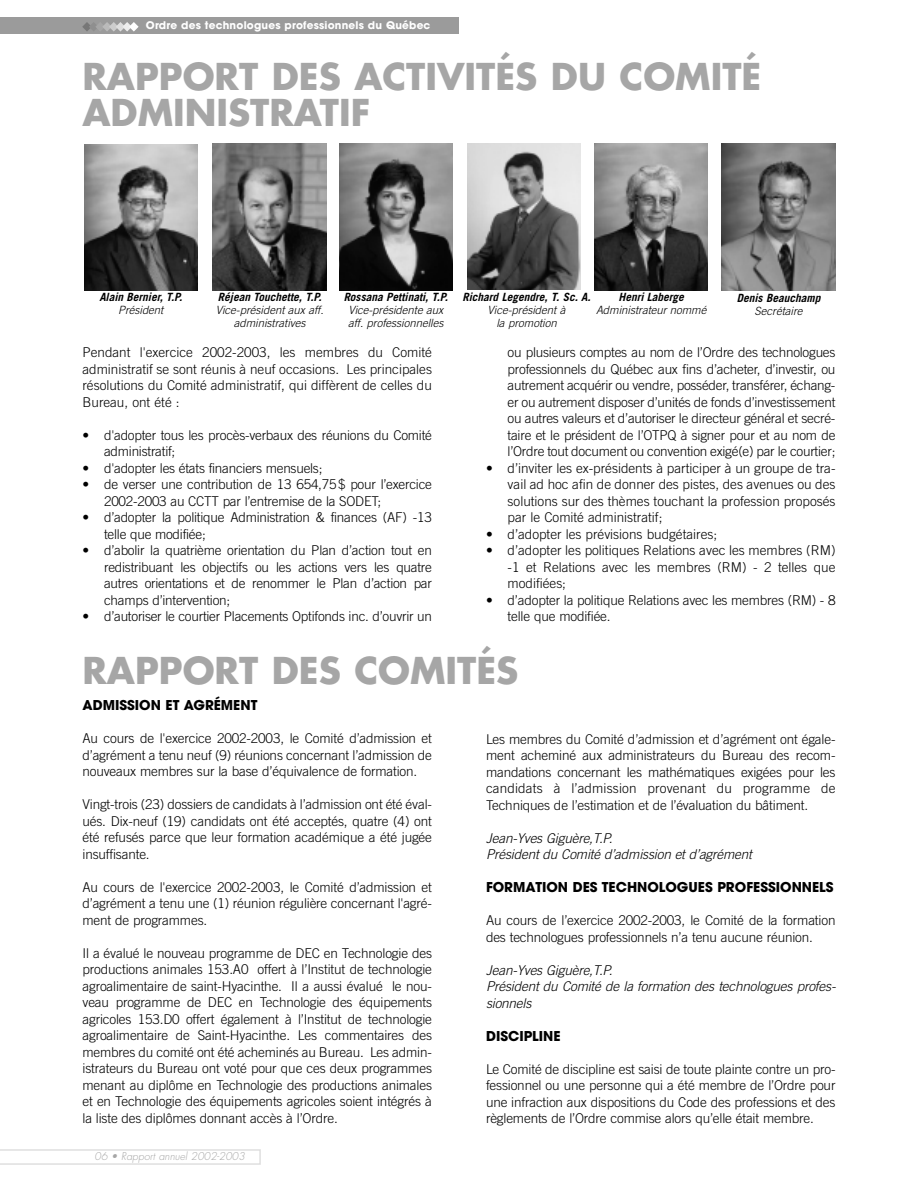
<style>
.page{position:relative;width:918px;height:1188px;background:#fff}
.page>*{position:absolute;margin:0;border:0;box-sizing:border-box;transform-origin:0 0}
.t1{font:700 36px/36px "Futura";color:#a6a6a6}
.t2{font:300 13.5px/16.5px "Trade Gothic";letter-spacing:-.01em;color:#000;text-align:justify}
.t3{font:italic 300 13.5px/16.5px "Trade Gothic";letter-spacing:-.01em;color:#000}
.t4{font:700 13.5px "Avant Garde";color:#000}
.t5{font:italic 300 11.4px/12.9px "Trade Gothic";color:#000;text-align:center}
.t6{font:italic 700 11.4px "Trade Gothic";color:#000}
.t7{font:700 10.5px "Avant Garde";letter-spacing:.02em;color:#fff}
.t8{font:italic 300 10.5px "Futura";color:#a6a6a6}
</style>
<div class="page">
<img style="left:213px;top:143px;width:113px;height:148px">
<div style="left:0;top:17px;width:459px;height:17px;background:#9b9b9b"></div>
<svg style="left:0;top:1149px;width:261px;height:16px"></svg>
<svg style="left:82px;top:22px;width:57px;height:10px"></svg>
<img style="left:84px;top:144px;width:114px;height:147px">
<img style="left:594px;top:143px;width:114px;height:148px">
<img style="left:722px;top:143px;width:113px;height:148px">
<img style="left:339px;top:143px;width:114px;height:148px">
<img style="left:467px;top:144px;width:114px;height:146px">
<p class="t7" style="left:146px;top:22px;width:286px">Ordre des technologues professionnels du Québec</p>
<h1 class="t1" style="left:82px;top:62px;width:680px">RAPPORT DES ACTIVITÉS DU COMITÉ<br>ADMINISTRATIF</h1>
<p class="t6" style="left:99px;top:292px;width:84px">Alain Bernier, T.P.</p>
<p class="t5" style="left:118px;top:304px;width:47px">Président</p>
<p class="t6" style="left:218px;top:292px;width:105px">Réjean Touchette, T.P.</p>
<p class="t5" style="left:216px;top:304px;width:109px">Vice-président aux aff. administratives</p>
<p class="t6" style="left:344px;top:292px;width:106px">Rossana Pettinati, T.P.</p>
<p class="t5" style="left:348px;top:304px;width:97px;text-align:left">Vice-présidente aux aff. professionnelles</p>
<p class="t6" style="left:618px;top:292px;width:67px">Henri Laberge</p>
<p class="t5" style="left:596px;top:305px;width:112px">Administrateur nommé</p>
<p class="t6" style="left:462px;top:292px;width:130px">Richard Legendre, T. Sc. A.</p>
<p class="t5" style="left:488px;top:304px;width:79px">Vice-président à la promotion</p>
<p class="t6" style="left:737px;top:294px;width:85px">Denis Beauchamp</p>
<p class="t5" style="left:755px;top:305px;width:49px">Secrétaire</p>
<p class="t2" style="left:82px;top:346px;width:351px">Pendant l'exercice 2002-2003, les membres du Comité administratif se sont réunis à neuf occasions. Les principales résolutions du Comité administratif, qui diffèrent de celles du Bureau, ont été :</p>
<p class="t2" style="left:104px;top:428px;width:329px;text-indent:-22px">• d'adopter tous les procès-verbaux des réunions du Comité administratif;</p>
<p class="t2" style="left:82px;top:461px;width:242px">• d'adopter les états financiers mensuels;</p>
<p class="t2" style="left:104px;top:478px;width:329px;text-indent:-22px">• de verser une contribution de 13 654,75$ pour l’exercice<br>2002-2003 au CCTT par l’entremise de la SODET;</p>
<p class="t2" style="left:104px;top:511px;width:329px;text-indent:-22px">• d’adopter la politique Administration &amp; finances (AF) -13 telle que modifiée;</p>
<p class="t2" style="left:104px;top:544px;width:329px;text-indent:-22px">• d’abolir la quatrième orientation du Plan d’action tout en redistribuant les objectifs ou les actions vers les quatre autres orientations et de renommer le Plan d’action par champs d’intervention;</p>
<p class="t2" style="left:82px;top:610px;width:351px">• d’autoriser le courtier Placements Optifonds inc. d’ouvrir un</p>
<p class="t2" style="left:508px;top:346px;width:329px">ou plusieurs comptes au nom de l’Ordre des technologues professionnels du Québec aux fins d’acheter, d’investir, ou autrement acquérir ou vendre, posséder, transférer, échang&shy;er ou autrement disposer d’unités de fonds d’investissement ou autres valeurs et d’autoriser le directeur général et secré&shy;taire et le président de l’OTPQ à signer pour et au nom de l’Ordre tout document ou convention exigé(e) par le courtier;</p>
<p class="t2" style="left:508px;top:461px;width:329px;text-indent:-22px">• d’inviter les ex-présidents à participer à un groupe de tra&shy;vail ad hoc afin de donner des pistes, des avenues ou des solutions sur des thèmes touchant la profession proposés par le Comité administratif;</p>
<p class="t2" style="left:486px;top:527px;width:233px">• d’adopter les prévisions budgétaires;</p>
<p class="t2" style="left:508px;top:544px;width:329px;text-indent:-22px">• d’adopter les politiques Relations avec les membres (RM) -1 et Relations avec les membres (RM) - 2 telles que modifiées;</p>
<p class="t2" style="left:508px;top:593px;width:329px;text-indent:-22px">• d’adopter la politique Relations avec les membres (RM) - 8 telle que modifiée.</p>
<h1 class="t1" style="left:82px;top:656px;width:437px">RAPPORT DES COMITÉS</h1>
<p class="t4" style="left:82px;top:700px;width:176px">ADMISSION ET AGRÉMENT</p>
<p class="t2" style="left:82px;top:732px;width:351px">Au cours de l'exercice 2002-2003, le Comité d’admission et d’agrément a tenu neuf (9) réunions concernant l’admission de nouveaux membres sur la base d’équivalence de formation.</p>
<p class="t2" style="left:82px;top:798px;width:351px">Vingt-trois (23) dossiers de candidats à l’admission ont été éval&shy;ués. Dix-neuf (19) candidats ont été acceptés, quatre (4) ont été refusés parce que leur formation académique a été jugée insuffisante.</p>
<p class="t2" style="left:82px;top:880px;width:351px">Au cours de l'exercice 2002-2003, le Comité d’admission et d’agrément a tenu une (1) réunion régulière concernant l'agré&shy;ment de programmes.</p>
<p class="t2" style="left:82px;top:946px;width:351px">Il a évalué le nouveau programme de DEC en Technologie des productions animales 153.A0 offert à l’Institut de technologie agroalimentaire de saint-Hyacinthe. Il a aussi évalué le nou&shy;veau programme de DEC en Technologie des équipements agricoles 153.D0 offert également à l’Institut de technologie agroalimentaire de Saint-Hyacinthe. Les commentaires des membres du comité ont été acheminés au Bureau. Les admin&shy;istrateurs du Bureau ont voté pour que ces deux programmes menant au diplôme en Technologie des productions animales et en Technologie des équipements agricoles soient intégrés à la liste des diplômes donnant accès à l’Ordre.</p>
<p class="t2" style="left:486px;top:732px;width:351px">Les membres du Comité d’admission et d’agrément ont égale&shy;ment acheminé aux administrateurs du Bureau des recom&shy;mandations concernant les mathématiques exigées pour les candidats à l’admission provenant du programme de Techniques de l’estimation et de l’évaluation du bâtiment.</p>
<p class="t3" style="left:486px;top:831px;width:267px">Jean-Yves Giguère,T.P.<br>Président du Comité d’admission et d’agrément</p>
<p class="t4" style="left:486px;top:882px;width:349px">FORMATION DES TECHNOLOGUES PROFESSIONNELS</p>
<p class="t2" style="left:486px;top:914px;width:351px">Au cours de l’exercice 2002-2003, le Comité de la formation des technologues professionnels n’a tenu aucune réunion.</p>
<p class="t3" style="left:486px;top:963px;width:351px">Jean-Yves Giguère,T.P.<br>Président du Comité de la formation des technologues profes&shy;sionnels</p>
<p class="t4" style="left:486px;top:1031px;width:76px">DISCIPLINE</p>
<p class="t2" style="left:486px;top:1062px;width:351px">Le Comité de discipline est saisi de toute plainte contre un pro&shy;fessionnel ou une personne qui a été membre de l’Ordre pour une infraction aux dispositions du Code des professions et des règlements de l’Ordre commise alors qu’elle était membre.</p>
<p class="t8" style="left:95px;top:1151px;width:152px">06 • Rapport annuel 2002-2003</p>
</div>
